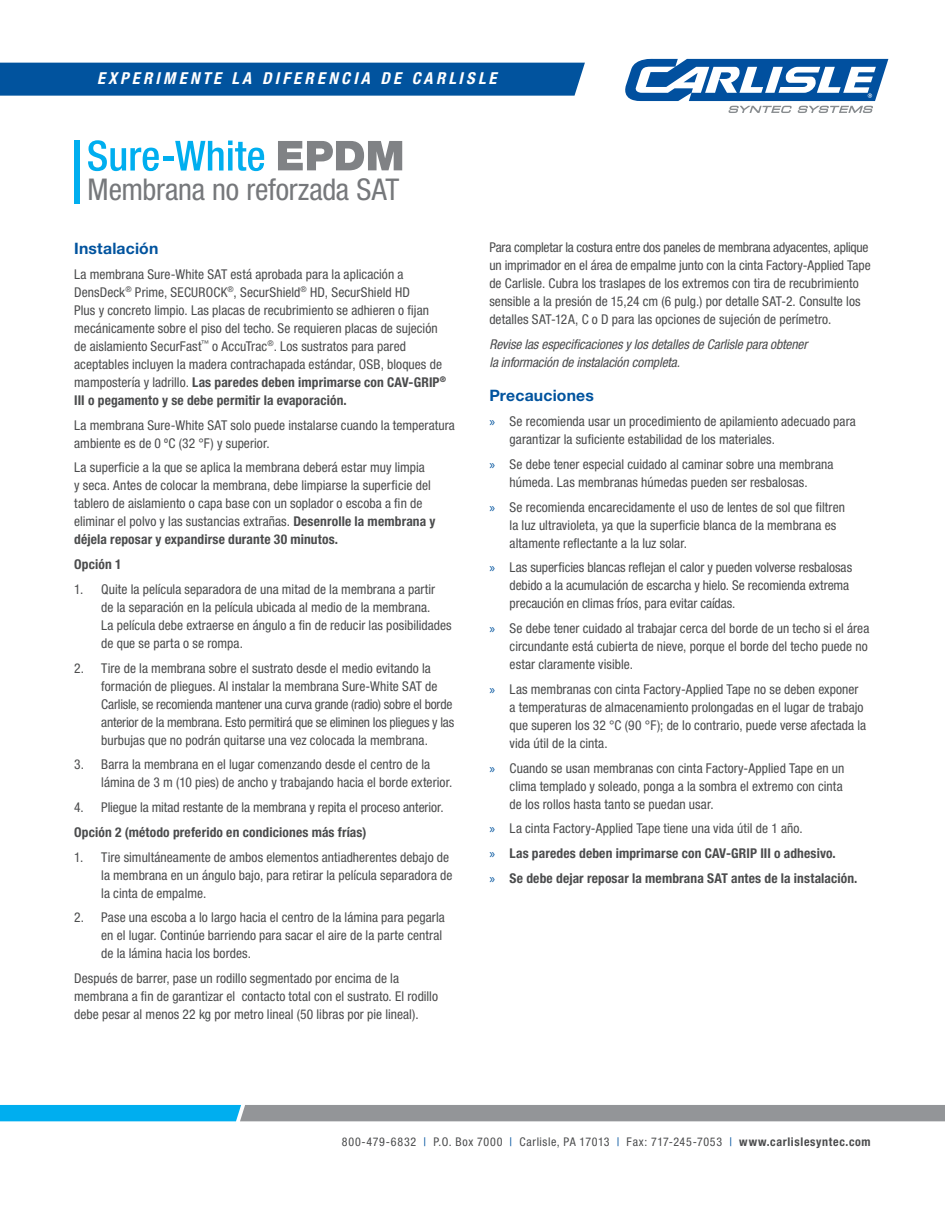
<style>
.page{position:relative;width:945px;height:1215px;background:#fff}
.page>*{position:absolute;margin:0;border:0;box-sizing:border-box;transform-origin:0 0}
.t1{font:condensed 30px "Helvetica Neue LT Std";letter-spacing:-.01em;color:#76787b}
.t2{font:italic 700 condensed 16.5px "Helvetica Neue LT Std";letter-spacing:.2em;color:#fff}
.t3{font:700 15.75px "Helvetica Neue LT Std";letter-spacing:.01em;color:#01539e}
.t4{font:condensed 13.5px/18px "Helvetica Neue LT Std";color:#4b4c4d}
.t5{font:700 condensed 13.5px "Helvetica Neue LT Std";letter-spacing:.01em;color:#4b4c4d}
.t6{font:italic condensed 13.5px/18px "Helvetica Neue LT Std";letter-spacing:-.01em;color:#4b4c4d}
.t7{font:condensed 12px "Helvetica Neue LT Std";letter-spacing:.05em;color:#4b4c4d}
.s1{font-weight:700}
.s2{font-family:"Myriad Pro";font-stretch:normal;color:#01539e}
.s3{font-family:"Myriad Pro";font-weight:400;font-stretch:normal;color:#01539e}
.s4{color:#01539e}
</style>
<div class="page">
<div style="left:0;top:63px;width:585px;height:33px;background:#01539e"></div>
<svg style="left:625px;top:59px;width:263px;height:54px"></svg>
<svg style="left:278px;top:141px;width:124px;height:29px"></svg>
<svg style="left:88px;top:140px;width:71px;height:31px"></svg>
<div style="left:163px;top:156px;width:11px;height:5px;background:#00aeef"></div>
<svg style="left:175px;top:141px;width:89px;height:30px"></svg>
<div style="left:74px;top:140px;width:6px;height:64px;background:#00aeef"></div>
<svg style="left:0;top:1105px;width:945px;height:16px;background:#6e9bae"></svg>
<p class="t2" style="left:97px;top:68px;width:401px">EXPERIMENTE LA DIFERENCIA DE CARLISLE</p>
<p class="t1" style="left:88px;top:172px;width:313px">Membrana no reforzada SAT</p>
<p class="t3" style="left:74px;top:239px;width:86px">Instalación</p>
<p class="t4" style="left:74px;top:265px;width:373px">La membrana Sure-White SAT está aprobada para la aplicación a DensDeck<sup>®</sup> Prime, SECUROCK<sup>®</sup>, SecurShield<sup>®</sup> HD, SecurShield HD<br>Plus y concreto limpio. Las placas de recubrimiento se adhieren o fijan mecánicamente sobre el piso del techo. Se requieren placas de sujeción de aislamiento SecurFast<sup>™</sup> o AccuTrac<sup>®</sup>. Los sustratos para pared aceptables incluyen la madera contrachapada estándar, OSB, bloques de mampostería y ladrillo. <span class="s1">Las paredes deben imprimarse con CAV-GRIP</span><sup>® </sup><span class="s1">III o pegamento y se debe permitir la evaporación.</span></p>
<p class="t4" style="left:74px;top:416px;width:382px">La membrana Sure-White SAT solo puede instalarse cuando la temperatura ambiente es de 0 ºC (32 °F) y superior.</p>
<p class="t4" style="left:74px;top:459px;width:363px">La superficie a la que se aplica la membrana deberá estar muy limpia<br>y seca. Antes de colocar la membrana, debe limpiarse la superficie del tablero de aislamiento o capa base con un soplador o escoba a fin de eliminar el polvo y las sustancias extrañas. <span class="s1">Desenrolle la membrana y déjela reposar y expandirse durante 30 minutos.</span></p>
<p class="t5" style="left:74px;top:556px;width:49px">Opción 1</p>
<p class="t4" style="left:101px;top:580px;width:352px;text-indent:-27px">1. Quite la película separadora de una mitad de la membrana a partir<br>de la separación en la película ubicada al medio de la membrana.<br>La película debe extraerse en ángulo a fin de reducir las posibilidades de que se parta o se rompa.</p>
<p class="t4" style="left:101px;top:659px;width:355px;text-indent:-27px">2. Tire de la membrana sobre el sustrato desde el medio evitando la formación de pliegues. Al instalar la membrana Sure-White SAT de Carlisle, se recomienda mantener una curva grande (radio) sobre el borde anterior de la membrana. Esto permitirá que se eliminen los pliegues y las burbujas que no podrán quitarse una vez colocada la membrana.</p>
<p class="t4" style="left:101px;top:756px;width:353px;text-indent:-27px">3. Barra la membrana en el lugar comenzando desde el centro de la lámina de 3 m (10 pies) de ancho y trabajando hacia el borde exterior.</p>
<p class="t4" style="left:74px;top:798px;width:371px">4. Pliegue la mitad restante de la membrana y repita el proceso anterior.</p>
<p class="t5" style="left:74px;top:824px;width:294px">Opción 2 (método preferido en condiciones más frías)</p>
<p class="t4" style="left:101px;top:848px;width:353px;text-indent:-27px">1. Tire simultáneamente de ambos elementos antiadherentes debajo de la membrana en un ángulo bajo, para retirar la película separadora de la cinta de empalme.</p>
<p class="t4" style="left:101px;top:909px;width:345px;text-indent:-27px">2. Pase una escoba a lo largo hacia el centro de la lámina para pegarla en el lugar. Continúe barriendo para sacar el aire de la parte central de la lámina hacia los bordes.</p>
<p class="t4" style="left:74px;top:969px;width:365px">Después de barrer, pase un rodillo segmentado por encima de la membrana a fin de garantizar el contacto total con el sustrato. El rodillo debe pesar al menos 22 kg por metro lineal (50 libras por pie lineal).</p>
<p class="t4" style="left:489px;top:238px;width:383px">Para completar la costura entre dos paneles de membrana adyacentes, aplique un imprimador en el área de empalme junto con la cinta Factory-Applied Tape de Carlisle. Cubra los traslapes de los extremos con tira de recubrimiento sensible a la presión de 15,24 cm (6 pulg.) por detalle SAT-2. Consulte los detalles SAT-12A, C o D para las opciones de sujeción de perímetro.</p>
<p class="t6" style="left:489px;top:335px;width:320px">Revise las especificaciones y los detalles de Carlisle para obtener la información de instalación completa.</p>
<p class="t3" style="left:489px;top:386px;width:106px">Precauciones</p>
<p class="t4" style="left:510px;top:412px;width:348px;text-indent:-20px"><span class="s2">»</span> Se recomienda usar un procedimiento de apilamiento adecuado para garantizar la suficiente estabilidad de los materiales.</p>
<p class="t4" style="left:489px;top:455px;width:346px;text-align:center"><span class="s2">»</span> Se debe tener especial cuidado al caminar sobre una membrana húmeda. Las membranas húmedas pueden ser resbalosas.</p>
<p class="t4" style="left:510px;top:498px;width:337px;text-indent:-20px"><span class="s2">»</span> Se recomienda encarecidamente el uso de lentes de sol que filtren la luz ultravioleta, ya que la superficie blanca de la membrana es altamente reflectante a la luz solar.</p>
<p class="t4" style="left:510px;top:558px;width:344px;text-indent:-20px"><span class="s2">»</span> Las superficies blancas reflejan el calor y pueden volverse resbalosas debido a la acumulación de escarcha y hielo. Se recomienda extrema precaución en climas fríos, para evitar caídas.</p>
<p class="t4" style="left:510px;top:619px;width:361px;text-align:justify;text-indent:-20px"><span class="s2">»</span> Se debe tener cuidado al trabajar cerca del borde de un techo si el área circundante está cubierta de nieve, porque el borde del techo puede no estar claramente visible.</p>
<p class="t4" style="left:510px;top:680px;width:358px;text-indent:-20px"><span class="s2">»</span> Las membranas con cinta Factory-Applied Tape no se deben exponer a temperaturas de almacenamiento prolongadas en el lugar de trabajo que superen los 32 °C (90 °F); de lo contrario, puede verse afectada la vida útil de la cinta.</p>
<p class="t4" style="left:510px;top:759px;width:336px;text-indent:-20px"><span class="s2">»</span> Cuando se usan membranas con cinta Factory-Applied Tape en un clima templado y soleado, ponga a la sombra el extremo con cinta de los rollos hasta tanto se puedan usar.</p>
<p class="t4" style="left:489px;top:819px;width:315px"><span class="s2">»</span> La cinta Factory-Applied Tape tiene una vida útil de 1 año.</p>
<p class="t5" style="left:489px;top:845px;width:348px"><span class="s3">»</span> Las paredes deben imprimarse con CAV-GRIP III o adhesivo.</p>
<p class="t5" style="left:489px;top:870px;width:370px"><span class="s3">»</span> Se debe dejar reposar la membrana SAT antes de la instalación.</p>
<p class="t7" style="left:342px;top:1135px;width:530px">800-479-6832 <span class="s4">|</span> P.O. Box 7000 <span class="s4">|</span> Carlisle, PA 17013 <span class="s4">|</span> Fax: 717-245-7053 <span class="s4">|</span> <span class="s1">www.carlislesyntec.com</span></p>
</div>
